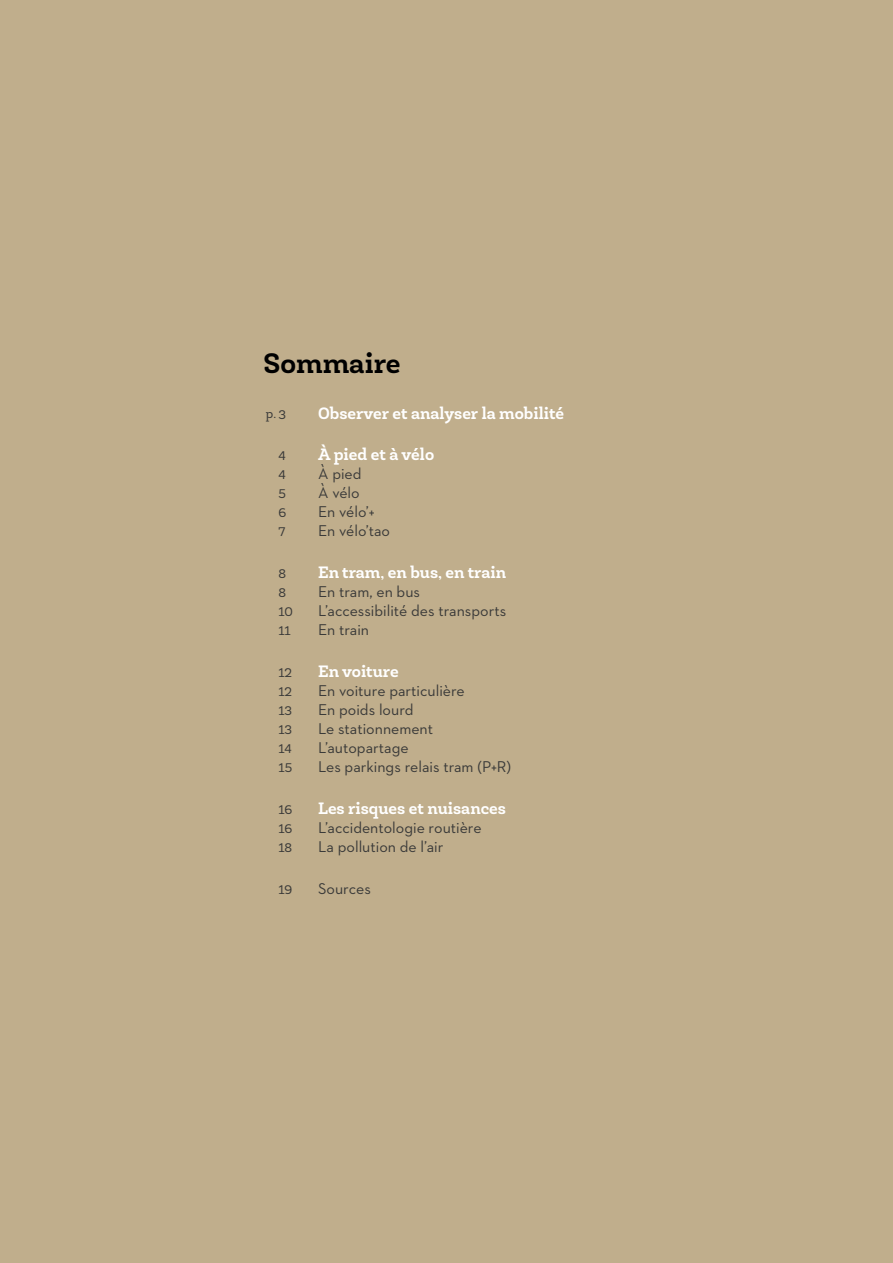
<style>
.page{position:relative;width:893px;height:1263px;background:#c0ae8c}
.page>*{position:absolute;margin:0;border:0;box-sizing:border-box;transform-origin:0 0}
.t1{font:700 28.5px "Roble";color:#000}
.t2{font:700 16.65px "Roble";color:#fff}
.t3{font:15.9px "Neutraface 2 Text";color:#3a3a39}
.t4{font:12.75px "Roble";color:#3a3a39}
</style>
<div class="page">
<p class="t1" style="left:264px;top:345px;width:138px">Sommaire</p>
<p class="t4" style="left:266px;top:406px;width:22px">p.3</p>
<p class="t2" style="left:318px;top:402px;width:247px">Observer et analyser la mobilité</p>
<p class="t4" style="left:278px;top:448px;width:9px">4</p>
<p class="t2" style="left:318px;top:444px;width:118px">À pied et à vélo</p>
<p class="t4" style="left:278px;top:467px;width:9px">4</p>
<p class="t3" style="left:318px;top:464px;width:45px">À pied</p>
<p class="t4" style="left:278px;top:486px;width:9px">5</p>
<p class="t3" style="left:318px;top:483px;width:43px">À vélo</p>
<p class="t4" style="left:278px;top:505px;width:9px">6</p>
<p class="t3" style="left:318px;top:502px;width:58px">En vélo’+</p>
<p class="t4" style="left:278px;top:524px;width:8px">7</p>
<p class="t3" style="left:318px;top:521px;width:73px">En vélo’tao</p>
<p class="t4" style="left:278px;top:566px;width:9px">8</p>
<p class="t2" style="left:318px;top:562px;width:189px">En tram, en bus, en train</p>
<p class="t4" style="left:278px;top:585px;width:9px">8</p>
<p class="t3" style="left:318px;top:582px;width:103px">En tram, en bus</p>
<p class="t4" style="left:278px;top:604px;width:16px">10</p>
<p class="t3" style="left:318px;top:601px;width:190px">L’accessibilité des transports</p>
<p class="t4" style="left:278px;top:623px;width:14px">11</p>
<p class="t3" style="left:318px;top:620px;width:53px">En train</p>
<p class="t4" style="left:278px;top:665px;width:15px">12</p>
<p class="t2" style="left:318px;top:661px;width:82px">En voiture</p>
<p class="t4" style="left:278px;top:684px;width:15px">12</p>
<p class="t3" style="left:318px;top:681px;width:148px">En voiture particulière</p>
<p class="t4" style="left:278px;top:703px;width:15px">13</p>
<p class="t3" style="left:318px;top:700px;width:97px">En poids lourd</p>
<p class="t4" style="left:278px;top:722px;width:15px">13</p>
<p class="t3" style="left:318px;top:719px;width:117px">Le stationnement</p>
<p class="t4" style="left:278px;top:741px;width:15px">14</p>
<p class="t3" style="left:318px;top:738px;width:92px">L’autopartage</p>
<p class="t4" style="left:278px;top:760px;width:15px">15</p>
<p class="t3" style="left:318px;top:757px;width:195px">Les parkings relais tram (P+R)</p>
<p class="t4" style="left:278px;top:802px;width:15px">16</p>
<p class="t2" style="left:318px;top:798px;width:189px">Les risques et nuisances</p>
<p class="t4" style="left:278px;top:821px;width:15px">16</p>
<p class="t3" style="left:318px;top:818px;width:165px">L’accidentologie routière</p>
<p class="t4" style="left:278px;top:840px;width:15px">18</p>
<p class="t3" style="left:318px;top:837px;width:127px">La pollution de l’air</p>
<p class="t4" style="left:278px;top:881px;width:15px">19</p>
<p class="t3" style="left:318px;top:878px;width:54px">Sources</p>
</div>
